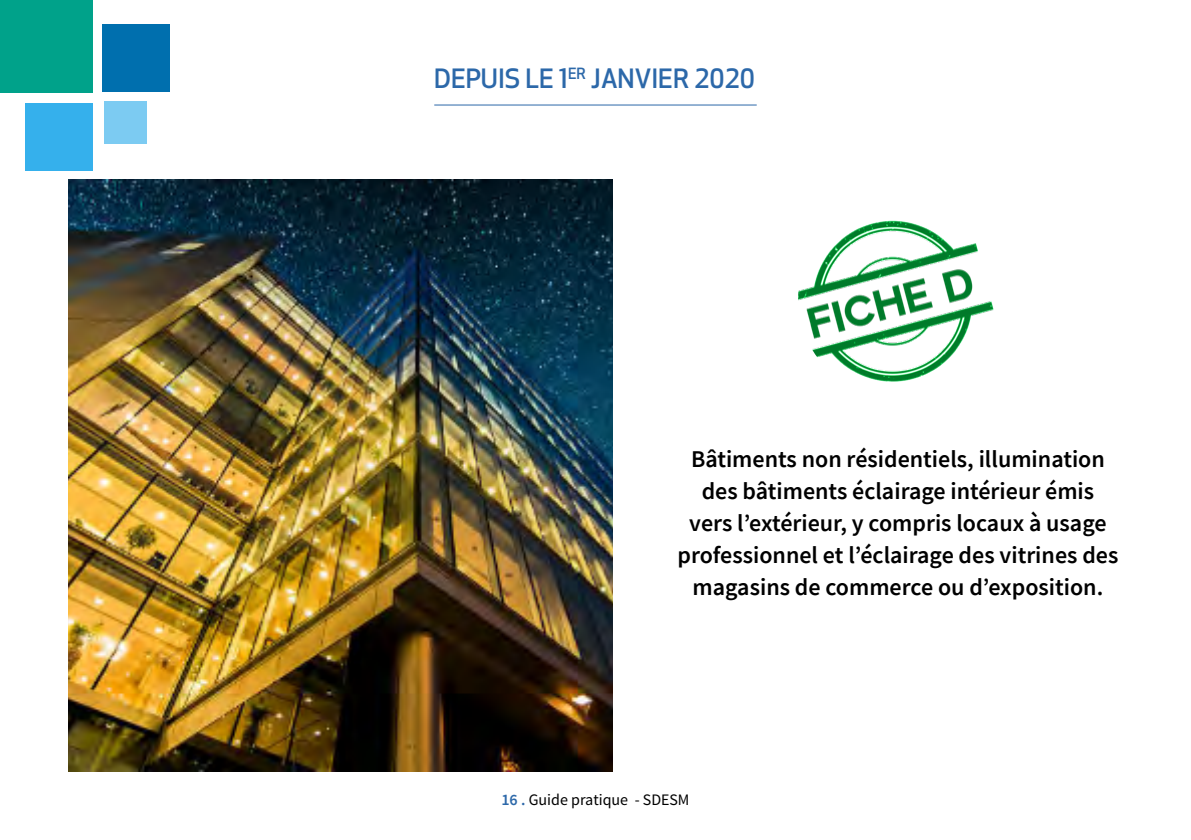
<style>
.page{position:relative;width:1191px;height:840px;background:#fff}
.page>*{position:absolute;margin:0;border:0;box-sizing:border-box;transform-origin:0 0}
.t1{font:500 26px "Apex New";color:#2c68a9}
.t2{font:600 24px/32px "Source Sans Pro";color:#000;text-align:center}
.t3{font:16px "Source Sans Pro";color:#000}
.s1{font-weight:600;color:#2c68a9}
</style>
<div class="page">
<img style="left:798px;top:220px;width:196px;height:162px">
<div style="left:102px;top:24px;width:68px;height:68px;background:#006fae"></div>
<div style="left:0;top:0;width:92px;height:92px;background:#00a28a"></div>
<div style="left:25px;top:103px;width:68px;height:67px;background:#35b0ec"></div>
<div style="left:104px;top:101px;width:42px;height:43px;background:#7ccbf2"></div>
<img style="left:68px;top:179px;width:544px;height:592px">
<hr style="left:434px;top:104px;width:322px;height:1px;background:#2c68a9">
<p class="t1" style="left:434px;top:61px;width:322px">DEPUIS LE 1<sup>ER</sup> JANVIER 2020</p>
<p class="t2" style="left:677px;top:442px;width:442px">Bâtiments non résidentiels, illumination des bâtiments éclairage intérieur émis vers l’extérieur, y compris locaux à usage professionnel et l’éclairage des vitrines des magasins de commerce ou d’exposition.</p>
<p class="t3" style="left:501px;top:789px;width:190px"><span class="s1">16 .</span> Guide pratique - SDESM</p>
</div>
